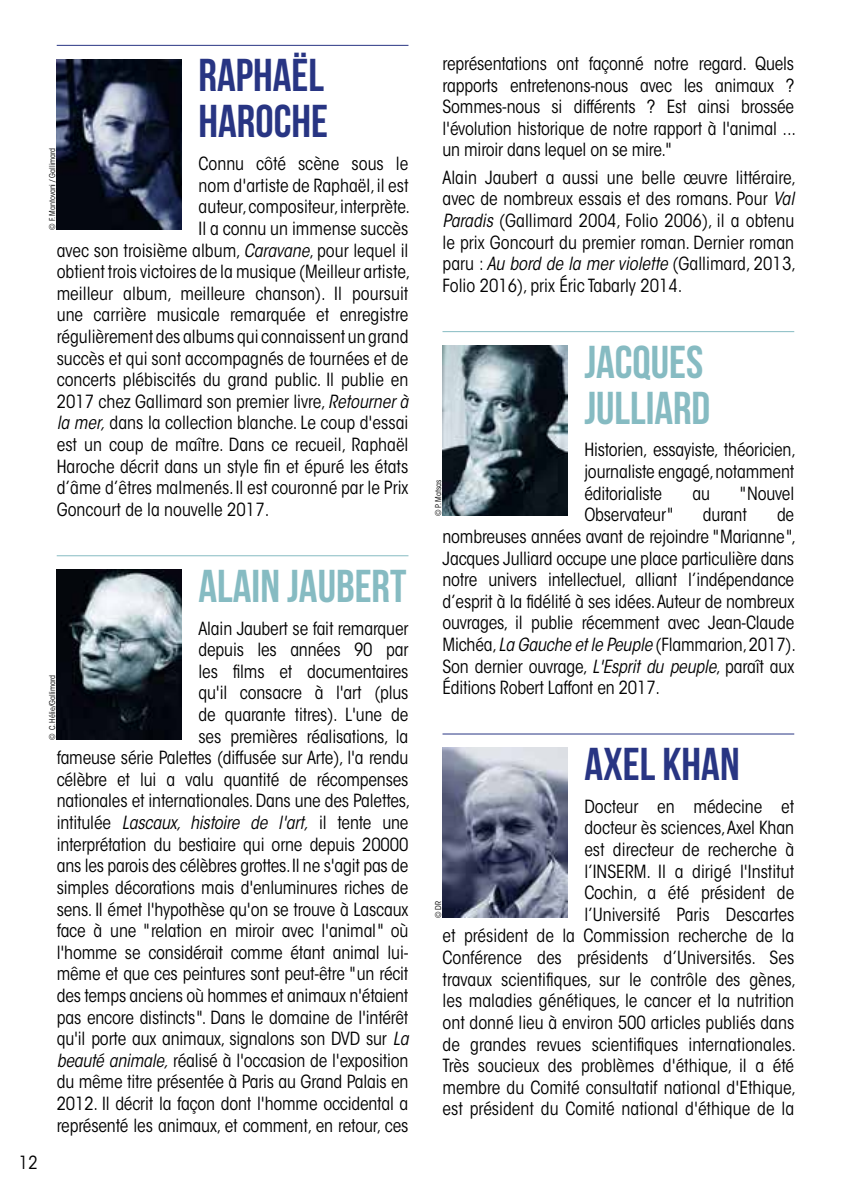
<style>
.page{position:relative;width:851px;height:1191px;background:#fff}
.page>*{position:absolute;margin:0;border:0;box-sizing:border-box;transform-origin:0 0}
.t1{font:700 46px/46px "Bebas Neue";color:#86bbc2}
.t2{font:700 46px/46px "Bebas Neue";color:#283583}
.t3{font:condensed 18px/21.6px "ITC Avant Garde Std";letter-spacing:-.005em;color:#000;text-align:justify}
.t4{font:condensed 8px "ITC Avant Garde Std";color:#000}
.s1{font-style:italic}
</style>
<div class="page">
<hr style="left:57px;top:45px;width:351px;height:1px;background:#283583">
<hr style="left:57px;top:555px;width:351px;height:1px;background:#86bbc2">
<img style="left:57px;top:59px;width:124px;height:170px">
<img style="left:57px;top:569px;width:124px;height:170px">
<hr style="left:442px;top:331px;width:352px;height:1px;background:#86bbc2">
<hr style="left:442px;top:733px;width:352px;height:1px;background:#283583">
<img style="left:442px;top:345px;width:125px;height:170px">
<img style="left:442px;top:748px;width:125px;height:170px">
<h1 class="t2" style="left:198px;top:52px;width:131px">RAPHAËL<br>HAROCHE</h1>
<p class="t3" style="left:198px;top:153px;width:211px">Connu côté scène sous le</p>
<p class="t3" style="left:198px;top:175px;width:211px">nom d'artiste de Raphaël, il est</p>
<p class="t3" style="left:198px;top:196px;width:213px">auteur, compositeur, interprète.</p>
<p class="t3" style="left:198px;top:218px;width:211px">Il a connu un immense succès</p>
<p class="t3" style="left:57px;top:239px;width:353px">avec son troisième album, <span class="s1">Caravane</span>, pour lequel il</p>
<p class="t3" style="left:57px;top:261px;width:355px">obtient trois victoires de la musique (Meilleur artiste,</p>
<p class="t3" style="left:57px;top:283px;width:353px">meilleur album, meilleure chanson). Il poursuit</p>
<p class="t3" style="left:57px;top:304px;width:353px">une carrière musicale remarquée et enregistre</p>
<p class="t3" style="left:57px;top:326px;width:353px">régulièrement des albums qui connaissent un grand</p>
<p class="t3" style="left:57px;top:347px;width:353px">succès et qui sont accompagnés de tournées et de</p>
<p class="t3" style="left:57px;top:369px;width:353px">concerts plébiscités du grand public. Il publie en</p>
<p class="t3" style="left:57px;top:391px;width:353px">2017 chez Gallimard son premier livre, <span class="s1">Retourner à</span></p>
<p class="t3" style="left:57px;top:412px;width:353px"><span class="s1">la mer,</span> dans la collection blanche. Le coup d'essai</p>
<p class="t3" style="left:57px;top:434px;width:353px">est un coup de maître. Dans ce recueil, Raphaël</p>
<p class="t3" style="left:57px;top:455px;width:353px">Haroche décrit dans un style fin et épuré les états</p>
<p class="t3" style="left:57px;top:477px;width:353px">d’âme d’êtres malmenés. Il est couronné par le Prix</p>
<p class="t3" style="left:57px;top:499px;width:214px">Goncourt de la nouvelle 2017.</p>
<p class="t4" style="left:48px;top:230px;width:83px;rotate:-90deg">© F. Mantovani / Gallimard</p>
<p class="t3" style="left:19px;top:1152px;width:20px">12</p>
<h1 class="t1" style="left:198px;top:562px;width:209px">ALAIN JAUBERT</h1>
<p class="t3" style="left:57px;top:617px;width:355px;text-align:right">Alain Jaubert se fait remarquer<br>depuis les années 90 par<br>les films et documentaires<br>qu'il consacre à l'art (plus<br>de quarante titres). L'une de<br>ses premières réalisations, la<br>fameuse série Palettes (diffusée sur Arte), l'a rendu célèbre et lui a valu quantité de récompenses nationales et internationales. Dans une des Palettes, intitulée <span class="s1">Lascaux, histoire de l'art,</span> il tente une interprétation du bestiaire qui orne depuis 20000 ans les parois des célèbres grottes. Il ne s'agit pas de simples décorations mais d'enluminures riches de sens. Il émet l'hypothèse qu'on se trouve à Lascaux face à une "relation en miroir avec l'animal" où l'homme se considérait comme étant animal lui&shy;même et que ces peintures sont peut-être "un récit des temps anciens où hommes et animaux n'étaient pas encore distincts ". Dans le domaine de l'intérêt qu'il porte aux animaux, signalons son DVD sur <span class="s1">La beauté animale,</span> réalisé à l'occasion de l'exposition du même titre présentée à Paris au Grand Palais en 2012. Il décrit la façon dont l'homme occidental a représenté les animaux, et comment, en retour, ces</p>
<p class="t4" style="left:48px;top:740px;width:67px;rotate:-90deg">© C. Hélie/Gallimard</p>
<p class="t3" style="left:442px;top:53px;width:355px">représentations ont façonné notre regard. Quels rapports entretenons-nous avec les animaux ?<br>Sommes-nous si différents ? Est ainsi brossée l'évolution historique de notre rapport à l'animal ... un miroir dans lequel on se mire."</p>
<p class="t3" style="left:442px;top:166px;width:355px">Alain Jaubert a aussi une belle œuvre littéraire, avec de nombreux essais et des romans. Pour <span class="s1">Val Paradis</span> (Gallimard 2004, Folio 2006), il a obtenu le prix Goncourt du premier roman. Dernier roman paru : <span class="s1">Au bord de la mer violette</span> (Gallimard, 2013, Folio 2016), prix Éric Tabarly 2014.</p>
<h1 class="t1" style="left:584px;top:338px;width:127px">JACQUES<br>JULLIARD</h1>
<p class="t3" style="left:584px;top:439px;width:213px">Historien, essayiste, théoricien, journaliste engagé, notamment éditorialiste</p>
<p class="t4" style="left:433px;top:516px;width:38px;rotate:-90deg">© P. Matsas</p>
<p class="t3" style="left:692px;top:482px;width:19px">au</p>
<p class="t3" style="left:740px;top:482px;width:55px">"Nouvel</p>
<p class="t3" style="left:584px;top:504px;width:90px">Observateur"</p>
<p class="t3" style="left:702px;top:504px;width:45px">durant</p>
<p class="t3" style="left:442px;top:504px;width:355px;text-indent:334px">de nombreuses années avant de rejoindre "Marianne", Jacques Julliard occupe une place particulière dans notre univers intellectuel, alliant l’indépendance d’esprit à la fidélité à ses idées. Auteur de nombreux ouvrages, il publie récemment avec Jean-Claude Michéa, <span class="s1">La Gauche et le Peuple</span> (Flammarion, 2017).<br>Son dernier ouvrage, <span class="s1">L'Esprit du peuple</span>, paraît aux Éditions Robert Laffont en 2017.</p>
<h1 class="t2" style="left:584px;top:740px;width:157px">AXEL KHAN</h1>
<p class="t3" style="left:442px;top:795px;width:355px;text-align:right">Docteur en médecine et<br>docteur ès sciences, Axel Khan<br>est directeur de recherche à<br>l’INSERM. Il a dirigé l'Institut<br>Cochin, a été président de<br>l’Université Paris Descartes<br>et président de la Commission recherche de la Conférence des présidents d’Universités. Ses travaux scientifiques, sur le contrôle des gènes, les maladies génétiques, le cancer et la nutrition ont donné lieu à environ 500 articles publiés dans de grandes revues scientifiques internationales.<br>Très soucieux des problèmes d'éthique, il a été membre du Comité consultatif national d'Ethique, est président du Comité national d'éthique de la</p>
<p class="t4" style="left:433px;top:918px;width:19px;rotate:-90deg">© DR</p>
</div>
